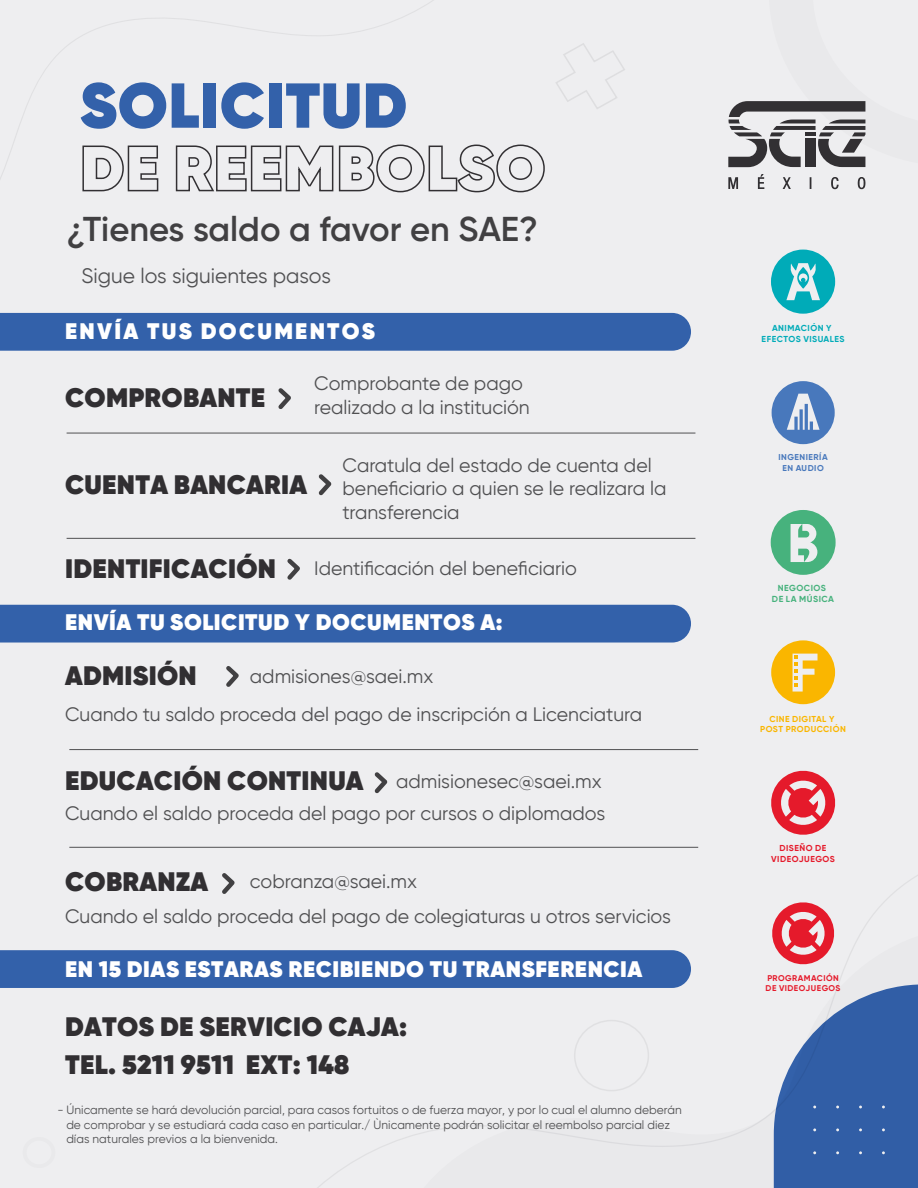
<style>
.page{position:relative;width:918px;height:1188px;background:#eeeef0}
.page>*{position:absolute;margin:0;border:0;box-sizing:border-box;transform-origin:0 0}
.t1{font:800 63.3px "Gilroy";letter-spacing:.01em;color:#3361aa}
.t2{font:600 34.5px "Gilroy";color:#414042}
.t3{font:800 26.7px/37.8px "Gilroy";letter-spacing:.01em;color:#312f32}
.t4{font:800 22.5px "Gilroy";letter-spacing:.025em;color:#fff}
.t5{font:800 22.5px "Gilroy";letter-spacing:.1em;color:#fff}
.t6{font:21px "Gilroy";letter-spacing:-.005em;color:#505052}
.t7{font:19.5px/23.4px "Gilroy";color:#505052}
.t8{font:12px/14.4px "Gilroy";color:#505052}
.t9{font:700 8.7px/10.4px "Gilroy";letter-spacing:.05em;color:#00abb8;text-align:center}
.t10{font:700 8.7px/10.4px "Gilroy";letter-spacing:.055em;color:#e51a2b;text-align:center}
.t11{font:700 8.7px/10.5px "Gilroy";letter-spacing:.055em;color:#47b27d;text-align:center}
.t12{font:700 8.55px/10.4px "Gilroy";letter-spacing:.05em;color:#fab600;text-align:center}
.t13{font:700 8.55px/10.2px "Gilroy";letter-spacing:.055em;color:#4878bc;text-align:center}
.t14{font:700 8.4px/10.1px "Gilroy";letter-spacing:.05em;color:#e51a2b}
.s1{font-weight:800;font-size:26.7px;color:#312f32}
</style>
<div class="page">
<div style="left:0;top:605px;width:691px;height:38px;background:#3361aa"></div>
<div style="left:0;top:950px;width:259px;height:38px;background:#3361aa"></div>
<div style="left:0;top:313px;width:691px;height:38px;background:#3361aa"></div>
<svg style="left:259px;top:850px;width:659px;height:338px;fill:#eeeef0"></svg>
<svg style="left:508px;top:144px;width:38px;height:49px"></svg>
<svg style="left:728px;top:174px;width:137px;height:15px"></svg>
<svg style="left:728px;top:0;width:190px;height:167px"></svg>
<hr style="left:67px;top:433px;width:628px;height:1px;background:#505052">
<hr style="left:67px;top:538px;width:628px;height:1px;background:#505052">
<svg style="left:771px;top:250px;width:64px;height:64px"></svg>
<svg style="left:772px;top:381px;width:63px;height:63px"></svg>
<svg style="left:771px;top:510px;width:65px;height:65px"></svg>
<svg style="left:771px;top:640px;width:64px;height:64px"></svg>
<svg style="left:768px;top:768px;width:70px;height:70px"></svg>
<svg style="left:769px;top:899px;width:68px;height:68px"></svg>
<svg style="left:274px;top:384px;width:21px;height:29px"></svg>
<svg style="left:315px;top:470px;width:20px;height:29px"></svg>
<svg style="left:283px;top:555px;width:21px;height:29px"></svg>
<hr style="left:69px;top:749px;width:629px;height:1px;background:#505052">
<hr style="left:69px;top:847px;width:629px;height:1px;background:#505052">
<svg style="left:222px;top:662px;width:21px;height:29px"></svg>
<svg style="left:371px;top:768px;width:20px;height:29px"></svg>
<svg style="left:218px;top:869px;width:21px;height:29px"></svg>
<svg style="left:555px;top:43px;width:70px;height:66px"></svg>
<div style="left:574px;top:1020px;width:75px;height:71px;border:2px solid #eeeeef;border-radius:50%"></div>
<svg style="left:23px;top:1137px;width:32px;height:31px"></svg>
<svg style="left:774px;top:984px;width:144px;height:204px"></svg>
<div style="left:0;top:0;width:508px;height:273px;background:#eeeef0"></div>
<h1 class="t1" style="left:80px;top:65px;width:329px">SOLICITUD</h1>
<h2 class="t2" style="left:67px;top:208px;width:473px">¿Tienes saldo a favor en SAE?</h2>
<p class="t6" style="left:82px;top:263px;width:251px">Sigue los siguientes pasos</p>
<p class="t5" style="left:65px;top:317px;width:311px">ENVÍA TUS DOCUMENTOS</p>
<h3 class="t3" style="left:65px;top:379px;width:202px">COMPROBANTE</h3>
<p class="t7" style="left:314px;top:372px;width:217px">Comprobante de pago realizado a la institución</p>
<h3 class="t3" style="left:65px;top:465px;width:243px">CUENTA BANCARIA</h3>
<p class="t7" style="left:343px;top:453px;width:325px">Caratula del estado de cuenta del beneficiario a quien se le realizara la transferencia</p>
<h3 class="t3" style="left:65px;top:550px;width:212px">IDENTIFICACIÓN</h3>
<p class="t7" style="left:314px;top:557px;width:264px">Identificación del beneficiario</p>
<p class="t4" style="left:65px;top:608px;width:439px">ENVÍA TU SOLICITUD Y DOCUMENTOS A:</p>
<h3 class="t3" style="left:65px;top:657px;width:133px">ADMISIÓN</h3>
<p class="t7" style="left:65px;top:657px;width:579px;line-height:38.4px;text-indent:185px">admisiones@saei.mx<br>Cuando tu saldo proceda del pago de inscripción a Licenciatura</p>
<p class="t7" style="left:65px;top:769px;width:538px"><span class="s1">EDUCACIÓN CONTINUA</span> admisionesec@saei.mx</p>
<p class="t7" style="left:65px;top:801px;width:542px">Cuando el saldo proceda del pago por cursos o diplomados</p>
<h3 class="t3" style="left:65px;top:862px;width:145px">COBRANZA</h3>
<p class="t7" style="left:250px;top:869px;width:169px">cobranza@saei.mx</p>
<p class="t7" style="left:65px;top:904px;width:607px">Cuando el saldo proceda del pago de colegiaturas u otros servicios</p>
<p class="t4" style="left:65px;top:955px;width:579px">EN 15 DIAS ESTARAS RECIBIENDO TU TRANSFERENCIA</p>
<h3 class="t3" style="left:65px;top:1008px;width:344px">DATOS DE SERVICIO CAJA:<br>TEL. 5211 9511 EXT: 148</h3>
<p class="t8" style="left:66px;top:1103px;width:617px;text-indent:-9px">- Únicamente se hará devolución parcial, para casos fortuitos o de fuerza mayor, y por lo cual el alumno deberán de comprobar y se estudiará cada caso en particular./ Ùnicamente podrán solicitar el reembolso parcial diez días naturales previos a la bienvenida.</p>
<p class="t9" style="left:762px;top:323px;width:84px">ANIMACIÓN Y<br>EFECTOS VISUALES</p>
<p class="t13" style="left:778px;top:452px;width:51px">INGENIERÍA<br>EN AUDIO</p>
<p class="t11" style="left:772px;top:583px;width:64px">NEGOCIOS<br>DE LA MÚSICA</p>
<p class="t12" style="left:760px;top:713px;width:87px">CINE DIGITAL Y<br>POST PRODUCCIÓN</p>
<p class="t10" style="left:771px;top:843px;width:65px">DISEÑO DE<br>VIDEOJUEGOS</p>
<p class="t14" style="left:766px;top:973px;width:76px">PROGRAMACIÓN<br>DE VIDEOJUEGOS</p>
</div>
